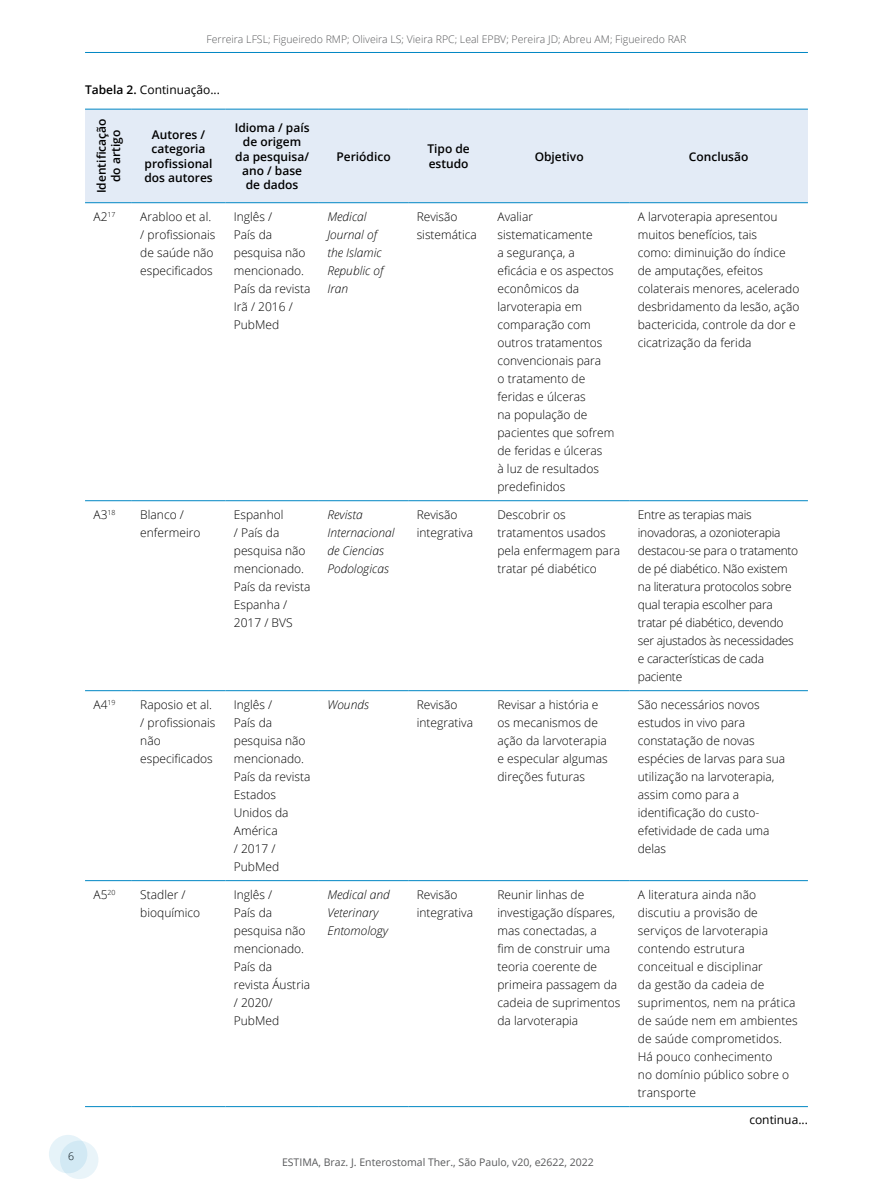
<style>
.page{position:relative;width:893px;height:1191px;background:#fff}
.page>*{position:absolute;margin:0;border:0;box-sizing:border-box;transform-origin:0 0}
.t1{font:300 12px/18px "Open Sans";color:#000}
.t2{font:300 12px/18px "Open Sans";letter-spacing:-.02em;color:#000}
.t3{font:600 12px/14.4px "Open Sans";color:#000;text-align:center}
.t4{font:italic 300 12px/18px "Open Sans";color:#000}
.t5{font:12px "Open Sans";color:#000}
.t6{font:300 10.5px "Open Sans";color:#58595b}
.t7{font:10.5px "Open Sans";color:#58595b}
.t8{font:300 10.5px "Open Sans";color:#000}
.s1{font-weight:600}
</style>
<div class="page">
<div style="left:49px;top:1134px;width:38px;height:39px;background:#e6f3f9;border-radius:50%"></div>
<svg style="left:60px;top:1140px;width:38px;height:39px"></svg>
<hr style="left:85px;top:52px;width:723px;height:1px;background:#0087c4">
<div style="left:85px;top:110px;width:723px;height:92px;background:#e3ebf6"></div>
<hr style="left:85px;top:109px;width:47px;height:1px;background:#0087c4">
<hr style="left:132px;top:109px;width:93px;height:1px;background:#0087c4">
<hr style="left:225px;top:109px;width:94px;height:1px;background:#0087c4">
<hr style="left:319px;top:109px;width:89px;height:1px;background:#0087c4">
<hr style="left:408px;top:109px;width:81px;height:1px;background:#0087c4">
<hr style="left:489px;top:109px;width:140px;height:1px;background:#0087c4">
<hr style="left:629px;top:109px;width:179px;height:1px;background:#0087c4">
<hr style="left:85px;top:202px;width:47px;height:1px;background:#0087c4">
<hr style="left:132px;top:202px;width:93px;height:1px;background:#0087c4">
<hr style="left:225px;top:202px;width:94px;height:1px;background:#0087c4">
<hr style="left:319px;top:202px;width:89px;height:1px;background:#0087c4">
<hr style="left:408px;top:202px;width:81px;height:1px;background:#0087c4">
<hr style="left:489px;top:202px;width:140px;height:1px;background:#0087c4">
<hr style="left:629px;top:202px;width:179px;height:1px;background:#0087c4">
<hr style="left:85px;top:500px;width:47px;height:1px;background:#0087c4">
<hr style="left:132px;top:500px;width:93px;height:1px;background:#0087c4">
<hr style="left:225px;top:500px;width:94px;height:1px;background:#0087c4">
<hr style="left:319px;top:500px;width:89px;height:1px;background:#0087c4">
<hr style="left:408px;top:500px;width:81px;height:1px;background:#0087c4">
<hr style="left:489px;top:500px;width:140px;height:1px;background:#0087c4">
<hr style="left:629px;top:500px;width:179px;height:1px;background:#0087c4">
<hr style="left:85px;top:690px;width:47px;height:1px;background:#0087c4">
<hr style="left:132px;top:690px;width:93px;height:1px;background:#0087c4">
<hr style="left:225px;top:690px;width:94px;height:1px;background:#0087c4">
<hr style="left:319px;top:690px;width:89px;height:1px;background:#0087c4">
<hr style="left:408px;top:690px;width:81px;height:1px;background:#0087c4">
<hr style="left:489px;top:690px;width:140px;height:1px;background:#0087c4">
<hr style="left:629px;top:690px;width:179px;height:1px;background:#0087c4">
<hr style="left:85px;top:880px;width:47px;height:1px;background:#0087c4">
<hr style="left:132px;top:880px;width:93px;height:1px;background:#0087c4">
<hr style="left:225px;top:880px;width:94px;height:1px;background:#0087c4">
<hr style="left:319px;top:880px;width:89px;height:1px;background:#0087c4">
<hr style="left:408px;top:880px;width:81px;height:1px;background:#0087c4">
<hr style="left:489px;top:880px;width:140px;height:1px;background:#0087c4">
<hr style="left:629px;top:880px;width:179px;height:1px;background:#0087c4">
<hr style="left:85px;top:1106px;width:47px;height:1px;background:#0087c4">
<hr style="left:132px;top:1106px;width:93px;height:1px;background:#0087c4">
<hr style="left:225px;top:1106px;width:94px;height:1px;background:#0087c4">
<hr style="left:319px;top:1106px;width:89px;height:1px;background:#0087c4">
<hr style="left:408px;top:1106px;width:81px;height:1px;background:#0087c4">
<hr style="left:489px;top:1106px;width:140px;height:1px;background:#0087c4">
<hr style="left:629px;top:1106px;width:179px;height:1px;background:#0087c4">
<p class="t6" style="left:207px;top:32px;width:481px">Ferreira LFSL; Figueiredo RMP; Oliveira LS; Vieira RPC; Leal EPBV; Pereira JD; Abreu AM; Figueiredo RAR</p>
<p class="t8" style="left:68px;top:1148px;width:7px">6</p>
<p class="t5" style="left:85px;top:82px;width:136px"><span class="s1">Tabela 2.</span> Continuação...</p>
<p class="t3" style="left:94px;top:193px;width:76px;rotate:-90deg">Identificação do artigo</p>
<p class="t3" style="left:144px;top:127px;width:70px">Autores / categoria profissional dos autores</p>
<p class="t3" style="left:235px;top:120px;width:76px">Idioma / país de origem da pesquisa/ ano / base de dados</p>
<p class="t3" style="left:336px;top:149px;width:56px">Periódico</p>
<p class="t3" style="left:427px;top:141px;width:44px;text-align:left">Tipo de estudo</p>
<p class="t3" style="left:535px;top:149px;width:50px">Objetivo</p>
<p class="t3" style="left:689px;top:149px;width:61px">Conclusão</p>
<p class="t1" style="left:94px;top:208px;width:24px">A2<sup>17</sup></p>
<p class="t1" style="left:140px;top:208px;width:77px">Arabloo et al. / profissionais de saúde não especificados</p>
<p class="t1" style="left:234px;top:208px;width:78px">Inglês /<br>País da pesquisa não mencionado.<br>País da revista<br>Irã / 2016 /<br>PubMed</p>
<p class="t4" style="left:327px;top:207px;width:58px">Medical<br>Journal of the Islamic<br>Republic of<br>Iran</p>
<p class="t1" style="left:417px;top:208px;width:62px">Revisão sistemática</p>
<p class="t1" style="left:497px;top:208px;width:118px">Avaliar sistematicamente<br>a segurança, a eficácia e os aspectos econômicos da larvoterapia em comparação com outros tratamentos convencionais para<br>o tratamento de feridas e úlceras<br>na população de pacientes que sofrem de feridas e úlceras<br>à luz de resultados predefinidos</p>
<p class="t1" style="left:638px;top:208px;width:163px">A larvoterapia apresentou muitos benefícios, tais<br>como: diminuição do índice de amputações, efeitos colaterais menores, acelerado desbridamento da lesão, ação bactericida, controle da dor e cicatrização da ferida</p>
<p class="t1" style="left:94px;top:505px;width:24px">A3<sup>18</sup></p>
<p class="t1" style="left:140px;top:505px;width:62px">Blanco / enfermeiro</p>
<p class="t1" style="left:234px;top:505px;width:78px">Espanhol<br>/ País da pesquisa não mencionado.<br>País da revista<br>Espanha /<br>2017 / BVS</p>
<p class="t4" style="left:327px;top:505px;width:69px">Revista<br>Internacional de Ciencias<br>Podologicas</p>
<p class="t1" style="left:417px;top:505px;width:58px">Revisão integrativa</p>
<p class="t1" style="left:497px;top:505px;width:124px">Descobrir os tratamentos usados pela enfermagem para tratar pé diabético</p>
<p class="t2" style="left:638px;top:505px;width:162px">Entre as terapias mais inovadoras, a ozonioterapia destacou-se para o tratamento de pé diabético. Não existem na literatura protocolos sobre qual terapia escolher para tratar pé diabético, devendo ser ajustados às necessidades e características de cada paciente</p>
<p class="t1" style="left:94px;top:695px;width:24px">A4<sup>19</sup></p>
<p class="t1" style="left:140px;top:695px;width:77px">Raposio et al. / profissionais não especificados</p>
<p class="t1" style="left:234px;top:695px;width:78px">Inglês /<br>País da pesquisa não mencionado.<br>País da revista<br>Estados<br>Unidos da<br>América<br>/ 2017 /<br>PubMed</p>
<p class="t4" style="left:327px;top:695px;width:43px">Wounds</p>
<p class="t1" style="left:417px;top:695px;width:58px">Revisão integrativa</p>
<p class="t1" style="left:497px;top:695px;width:112px">Revisar a história e os mecanismos de ação da larvoterapia e especular algumas direções futuras</p>
<p class="t1" style="left:638px;top:695px;width:149px">São necessários novos estudos in vivo para constatação de novas espécies de larvas para sua utilização na larvoterapia, assim como para a identificação do custo&shy;efetividade de cada uma delas</p>
<p class="t1" style="left:94px;top:885px;width:24px">A5<sup>20</sup></p>
<p class="t1" style="left:140px;top:885px;width:61px">Stadler / bioquímico</p>
<p class="t1" style="left:234px;top:885px;width:78px">Inglês /<br>País da pesquisa não mencionado.<br>País da revista Áustria / 2020/<br>PubMed</p>
<p class="t4" style="left:327px;top:885px;width:64px">Medical and<br>Veterinary<br>Entomology</p>
<p class="t1" style="left:417px;top:885px;width:58px">Revisão integrativa</p>
<p class="t1" style="left:497px;top:885px;width:124px">Reunir linhas de investigação díspares, mas conectadas, a<br>fim de construir uma teoria coerente de primeira passagem da cadeia de suprimentos da larvoterapia</p>
<p class="t1" style="left:638px;top:885px;width:161px">A literatura ainda não discutiu a provisão de serviços de larvoterapia contendo estrutura conceitual e disciplinar<br>da gestão da cadeia de suprimentos, nem na prática de saúde nem em ambientes de saúde comprometidos.<br>Há pouco conhecimento<br>no domínio público sobre o transporte</p>
<p class="t5" style="left:749px;top:1111px;width:60px">continua...</p>
<p class="t7" style="left:282px;top:1154px;width:313px">ESTIMA, Braz. J. Enterostomal Ther., São Paulo, v20, e2622, 2022</p>
</div>
